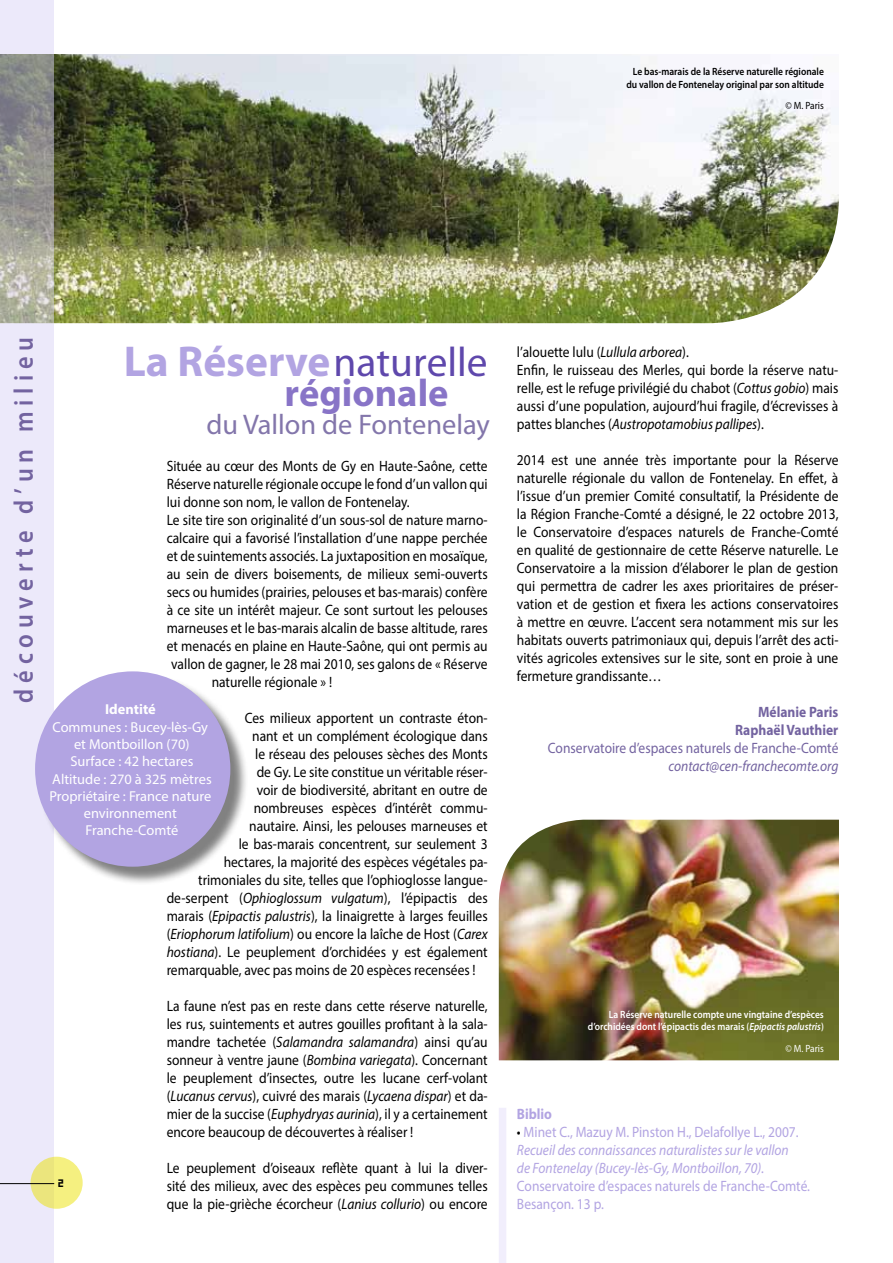
<style>
.page{position:relative;width:893px;height:1263px;background:#fff}
.page>*{position:absolute;margin:0;border:0;box-sizing:border-box;transform-origin:0 0}
.t1{font:700 43.35px "Myriad";color:#b2a4e2}
.t2{font:700 38.55px "Myriad";color:#8874c7}
.t3{font:28.35px "Myriad";color:#8376ab}
.t4{font:600 27px "Myriad Pro";letter-spacing:.24em;color:#7363a0;scale:.9 1}
.t5{font:18px "Minimum A Noir";color:#000}
.t6{font:15px/18px "Myriad Pro";color:#000;text-align:justify;scale:.9 1}
.t7{font:italic 15px/18px "Myriad Pro";color:#b2a4e2;scale:.9 1}
.t8{font:15px/18px "Myriad Pro";color:#b2a4e2;scale:.9 1}
.t9{font:15px "Myriad Pro";color:#7363a0;scale:.9 1}
.t10{font:italic 15px "Myriad Pro";color:#7363a0;scale:.9 1}
.t11{font:700 15px/18px "Myriad Pro";color:#7363a0;text-align:right;scale:.9 1}
.t12{font:700 15px "Myriad Pro";color:#b2a4e2;scale:.9 1}
.t13{font:14.4px/17.2px "Myriad Pro";color:#fff;text-align:center}
.t14{font:700 14.4px "Myriad Pro";color:#fff}
.t15{font:600 10.5px/12.6px "Myriad Pro";color:#fff;text-align:right;scale:.9 1}
.t16{font:600 10.5px/12.6px "Myriad Pro";color:#000;text-align:right;scale:.9 1}
.t17{font:10.5px "Myriad Pro";color:#000;scale:.9 1}
.t18{font:10.5px "Myriad Pro";color:#fff;scale:.9 1}
.s1{font-weight:400;font-size:41.4px;color:#5f48ac}
.s2{font-style:italic}
.s3{font-style:normal;color:#000}
.s4{font-style:normal}
</style>
<div class="page">
<img style="left:54px;top:54px;width:785px;height:269px">
<svg style="left:0;top:0;width:54px;height:1263px;background:#d9d7e2"></svg>
<div style="left:37px;top:674px;width:212px;height:211px;background:#000;opacity:.5"></div>
<div style="left:35px;top:671px;width:195px;height:196px;background:#b2a4e2;border-radius:50%"></div>
<div style="left:499px;top:1108px;width:7px;height:155px;background:#f1eefc"></div>
<div style="left:31px;top:1157px;width:52px;height:52px;background:#f5f080;border-radius:50%"></div>
<hr style="left:0;top:1183px;width:54px;height:1px;background:#000">
<img style="left:499px;top:820px;width:340px;height:240px">
<p class="t16" style="left:626px;top:65px;width:221px">Le bas-marais de la Réserve naturelle régionale du vallon de Fontenelay original par son altitude</p>
<p class="t17" style="left:785px;top:99px;width:44px">© M. Paris</p>
<h3 class="t4" style="left:6px;top:703px;width:408px;rotate:-90deg">découverte d’un milieu</h3>
<h1 class="t1" style="left:124px;top:339px;width:365px">La Réserve<span class="s1">naturelle</span></h1>
<h2 class="t2" style="left:284px;top:373px;width:166px">régionale</h2>
<h3 class="t3" style="left:206px;top:411px;width:285px">du Vallon de Fontenelay</h3>
<p class="t6" style="left:167px;top:456px;width:358px">Située au cœur des Monts de Gy en Haute-Saône, cette</p>
<p class="t6" style="left:167px;top:474px;width:358px">Réserve naturelle régionale occupe le fond d’un vallon qui</p>
<p class="t6" style="left:167px;top:492px;width:271px">lui donne son nom, le vallon de Fontenelay.</p>
<p class="t6" style="left:167px;top:510px;width:358px">Le site tire son originalité d’un sous-sol de nature marno-</p>
<p class="t6" style="left:167px;top:528px;width:358px">calcaire qui a favorisé l’installation d’une nappe perchée</p>
<p class="t6" style="left:167px;top:546px;width:358px">et de suintements associés. La juxtaposition en mosaïque,</p>
<p class="t6" style="left:167px;top:564px;width:358px">au sein de divers boisements, de milieux semi-ouverts</p>
<p class="t6" style="left:167px;top:582px;width:358px">secs ou humides (prairies, pelouses et bas-marais) confère</p>
<p class="t6" style="left:167px;top:600px;width:358px">à ce site un intérêt majeur. Ce sont surtout les pelouses</p>
<p class="t6" style="left:167px;top:618px;width:358px">marneuses et le bas-marais alcalin de basse altitude, rares</p>
<p class="t6" style="left:167px;top:636px;width:358px">et menacés en plaine en Haute-Saône, qui ont permis au</p>
<p class="t6" style="left:171px;top:654px;width:353px">vallon de gagner, le 28 mai 2010, ses galons de « Réserve</p>
<p class="t6" style="left:212px;top:672px;width:135px">naturelle régionale » !</p>
<p class="t6" style="left:245px;top:708px;width:271px">Ces milieux apportent un contraste éton-</p>
<p class="t6" style="left:252px;top:726px;width:263px">nant et un complément écologique dans</p>
<p class="t6" style="left:255px;top:744px;width:260px">le réseau des pelouses sèches des Monts</p>
<p class="t6" style="left:257px;top:762px;width:258px">de Gy. Le site constitue un véritable réser-</p>
<p class="t6" style="left:257px;top:780px;width:258px">voir de biodiversité, abritant en outre de</p>
<p class="t6" style="left:254px;top:798px;width:261px">nombreuses espèces d’intérêt commu-</p>
<p class="t6" style="left:249px;top:816px;width:267px">nautaire. Ainsi, les pelouses marneuses et</p>
<p class="t6" style="left:239px;top:834px;width:278px">le bas-marais concentrent, sur seulement 3</p>
<p class="t6" style="left:224px;top:852px;width:295px">hectares, la majorité des espèces végétales pa-</p>
<p class="t6" style="left:198px;top:870px;width:323px">trimoniales du site, telles que l’ophioglosse langue-</p>
<p class="t6" style="left:167px;top:888px;width:358px">de-serpent (<span class="s2">Ophioglossum vulgatum</span>), l’épipactis des</p>
<p class="t6" style="left:167px;top:906px;width:358px">marais (<span class="s2">Epipactis palustris</span>), la linaigrette à larges feuilles</p>
<p class="t6" style="left:167px;top:924px;width:358px">(<span class="s2">Eriophorum latifolium</span>) ou encore la laîche de Host (<span class="s2">Carex</span></p>
<p class="t6" style="left:167px;top:942px;width:358px"><span class="s2">hostiana</span>). Le peuplement d’orchidées y est également</p>
<p class="t6" style="left:167px;top:960px;width:345px">remarquable, avec pas moins de 20 espèces recensées !</p>
<p class="t6" style="left:167px;top:996px;width:358px">La faune n’est pas en reste dans cette réserve naturelle, les rus, suintements et autres gouilles profitant à la sala&shy;mandre tachetée (<span class="s2">Salamandra salamandra</span>) ainsi qu’au sonneur à ventre jaune (<span class="s2">Bombina variegata</span>). Concernant le peuplement d’insectes, outre les lucane cerf-volant (<span class="s2">Lucanus cervus</span>), cuivré des marais (<span class="s2">Lycaena dispar</span>) et da&shy;mier de la succise (<span class="s2">Euphydryas aurinia</span>), il y a certainement encore beaucoup de découvertes à réaliser !</p>
<p class="t6" style="left:167px;top:1158px;width:358px">Le peuplement d’oiseaux reflète quant à lui la diver&shy;sité des milieux, avec des espèces peu communes telles que la pie-grièche écorcheur (<span class="s2">Lanius collurio</span>) ou encore</p>
<p class="t14" style="left:105px;top:700px;width:52px">Identité</p>
<p class="t13" style="left:50px;top:718px;width:164px">Communes : Bucey-lès-Gy et Montboillon (70)<br>Surface : 42 hectares<br>Altitude : 270 à 325 mètres<br>Propriétaire : France nature environnement<br>Franche-Comté</p>
<p class="t5" style="left:58px;top:1172px;width:9px">2</p>
<p class="t6" style="left:517px;top:343px;width:359px;text-align:left">l’alouette lulu (<span class="s2">Lullula arborea</span>).<br>Enfin, le ruisseau des Merles, qui borde la réserve natu&shy;relle, est le refuge privilégié du chabot (<span class="s2">Cottus gobio</span>) mais aussi d’une population, aujourd’hui fragile, d’écrevisses à pattes blanches (<span class="s2">Austropotamobius pallipes</span>).</p>
<p class="t6" style="left:517px;top:451px;width:359px">2014 est une année très importante pour la Réserve naturelle régionale du vallon de Fontenelay. En effet, à l’issue d’un premier Comité consultatif, la Présidente de la Région Franche-Comté a désigné, le 22 octobre 2013, le Conservatoire d’espaces naturels de Franche-Comté en qualité de gestionnaire de cette Réserve naturelle. Le Conservatoire a la mission d’élaborer le plan de gestion qui permettra de cadrer les axes prioritaires de préser&shy;vation et de gestion et fixera les actions conservatoires à mettre en œuvre. L’accent sera notamment mis sur les habitats ouverts patrimoniaux qui, depuis l’arrêt des acti&shy;vités agricoles extensives sur le site, sont en proie à une fermeture grandissante…</p>
<p class="t11" style="left:735px;top:703px;width:116px">Mélanie Paris<br>Raphaël Vauthier</p>
<p class="t9" style="left:548px;top:739px;width:324px">Conservatoire d’espaces naturels de Franche-Comté</p>
<p class="t10" style="left:668px;top:757px;width:190px">contact@cen-franchecomte.org</p>
<p class="t15" style="left:588px;top:1008px;width:264px">La Réserve naturelle compte une vingtaine d’espèces d’orchidées dont l’épipactis des marais (<span class="s2">Epipactis palustris</span>)</p>
<p class="t18" style="left:785px;top:1041px;width:44px">© M. Paris</p>
<p class="t12" style="left:517px;top:1104px;width:41px">Biblio</p>
<p class="t7" style="left:517px;top:1123px;width:314px"><span class="s3">•</span> <span class="s4">Minet C., Mazuy M. Pinston H., Delafollye L., 2007.<br></span>Recueil des connaissances naturalistes sur le vallon de Fontenelay (Bucey-lès-Gy, Montboillon, 70).</p>
<p class="t8" style="left:517px;top:1177px;width:327px">Conservatoire d’espaces naturels de Franche-Comté.<br>Besançon. 13 p.</p>
</div>
